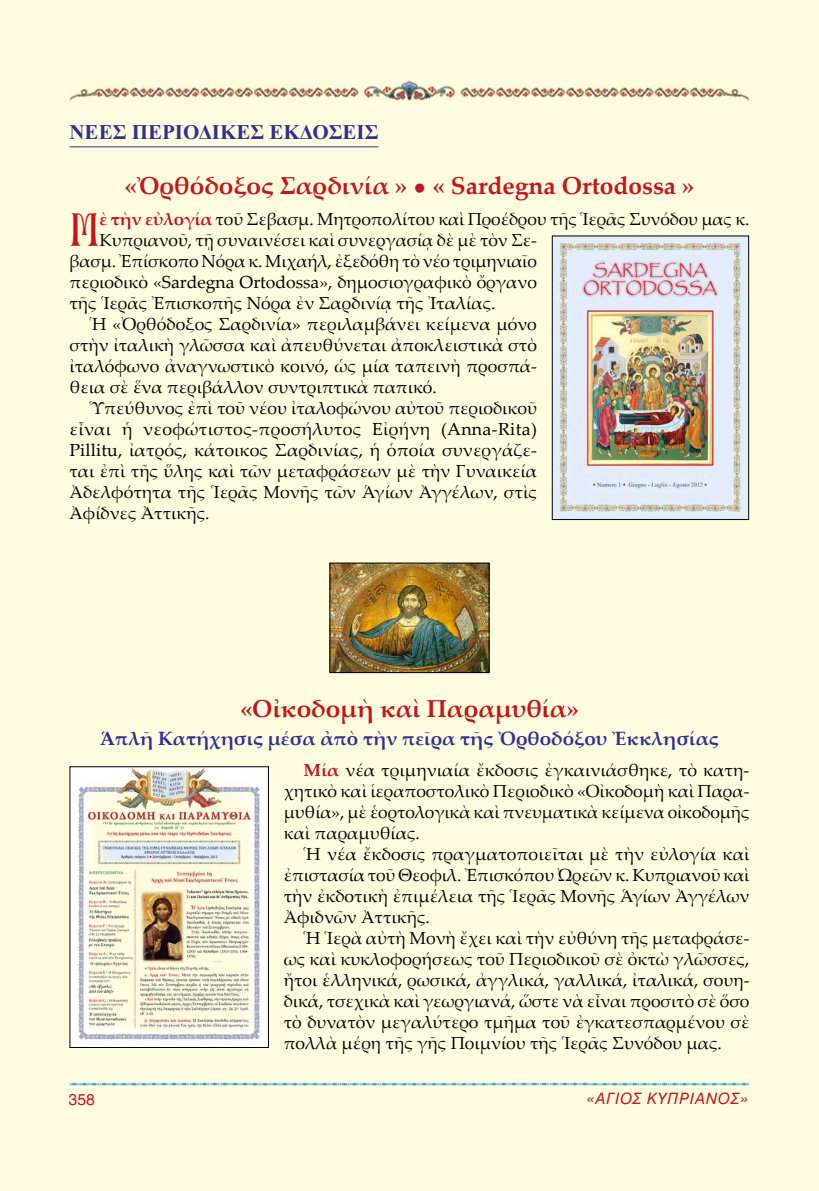
<style>
.page{position:relative;width:819px;height:1191px;background:#fffcdf}
.page>*{position:absolute;margin:0;border:0;box-sizing:border-box;transform-origin:0 0}
.t1{font:47.43px "BYZIMAK";color:#c4161c}
.t2{font:700 24.5px "Palatino Linotype";color:#c4161c}
.t3{font:21px "CTOS New Times Bold Test 1";color:#2e3192}
.t4{font:700 19.25px "Palatino Linotype";color:#2e3192}
.t5{font:17.5px/21px "Palatino Linotype";color:#000;text-align:justify}
.t6{font:17.5px "Palatino Linotype";letter-spacing:.02em;color:#000}
.t7{font:15.75px "CTOS Helvetica Oblique Test 1";color:#c4161c}
.t8{font:15.75px "CTOS Helvetica Regular Test 1";color:#c4161c}
.s1{font-size:21px}
.s2{font-weight:700;color:#c4161c}
</style>
<div class="page">
<img style="left:69px;top:1082px;width:680px;height:3px">
<hr style="left:69px;top:146px;width:309px;height:1px;background:#2e3192">
<img style="left:554px;top:237px;width:193px;height:281px">
<div style="left:552px;top:235px;width:197px;height:285px;border:1px solid #000"></div>
<img style="left:71px;top:768px;width:196px;height:278px">
<div style="left:69px;top:766px;width:200px;height:282px;border:1px solid #000"></div>
<img style="left:69px;top:80px;width:680px;height:25px">
<img style="left:331px;top:564px;width:156px;height:107px">
<div style="left:329px;top:562px;width:160px;height:111px;border:1px solid #000"></div>
<p class="t3" style="left:69px;top:120px;width:310px">ΝΕΕΣ ΠΕΡΙΟΔΙΚΕΣ ΕΚΔΟΣΕΙΣ</p>
<h2 class="t2" style="left:124px;top:168px;width:571px">«Ὀρθόδοξος Σαρδινία » <span class="s1">●</span> « Sardegna Ortodossa »</h2>
<h1 class="t1" style="left:69px;top:201px;width:31px">M</h1>
<p class="t5" style="left:99px;top:207px;width:651px"><span class="s2">ὲ τὴν εὐλογία</span> τοῦ Σεβασμ. Μητροπολίτου καὶ Προέδρου τῆς Ἱερᾶς Συνόδου μας κ.</p>
<p class="t5" style="left:99px;top:228px;width:439px">Κυπριανοῦ, τῇ συναινέσει καὶ συνεργασίᾳ δὲ μὲ τὸν Σε-</p>
<p class="t5" style="left:69px;top:249px;width:469px">βασμ. Ἐπίσκοπο Νόρα κ. Μιχαήλ, ἐξεδόθη τὸ νέο τριμηνιαῖο</p>
<p class="t5" style="left:69px;top:270px;width:469px">περιοδικὸ «Sardegna Ortodossa», δημοσιογραφικὸ ὄργανο</p>
<p class="t5" style="left:69px;top:291px;width:427px">τῆς Ἱερᾶς Ἐπισκοπῆς Νόρα ἐν Σαρδινίᾳ τῆς Ἰταλίας.</p>
<p class="t5" style="left:89px;top:312px;width:449px">Ἡ «Ὀρθόδοξος Σαρδινία» περιλαμβάνει κείμενα μόνο</p>
<p class="t5" style="left:69px;top:333px;width:469px">στὴν ἰταλικὴ γλῶσσα καὶ ἀπευθύνεται ἀποκλειστικὰ στὸ</p>
<p class="t5" style="left:69px;top:354px;width:469px">ἰταλόφωνο ἀναγνωστικὸ κοινό, ὡς μία ταπεινὴ προσπά-</p>
<p class="t5" style="left:69px;top:375px;width:369px">θεια σὲ ἕνα περιβάλλον συντριπτικὰ παπικό.</p>
<p class="t5" style="left:89px;top:396px;width:449px">Ὑπεύθυνος ἐπὶ τοῦ νέου ἰταλοφώνου αὐτοῦ περιοδικοῦ</p>
<p class="t6" style="left:69px;top:416px;width:469px">εἶναι ἡ νεοφώτιστος-προσήλυτος Εἰρήνη (Anna-Rita)</p>
<p class="t5" style="left:69px;top:438px;width:469px">Pillitu, ἰατρός, κάτοικος Σαρδινίας, ἡ ὁποία συνεργάζε-</p>
<p class="t5" style="left:69px;top:459px;width:469px">ται ἐπὶ τῆς ὕλης καὶ τῶν μεταφράσεων μὲ τὴν Γυναικεία</p>
<p class="t5" style="left:69px;top:480px;width:469px">Ἀδελφότητα τῆς Ἱερᾶς Μονῆς τῶν Ἁγίων Ἀγγέλων, στὶς</p>
<p class="t5" style="left:69px;top:501px;width:142px">Ἀφίδνες Ἀττικῆς.</p>
<h2 class="t2" style="left:240px;top:691px;width:340px">«Οἰκοδομὴ καὶ Παραμυθία»</h2>
<p class="t4" style="left:100px;top:725px;width:620px">Ἁπλῆ Κατήχησις μέσα ἀπὸ τὴν πεῖρα τῆς Ὀρθοδόξου Ἐκκλησίας</p>
<p class="t5" style="left:284px;top:759px;width:467px;text-indent:20px"><span class="s2">Μία</span> νέα τριμηνιαία ἔκδοσις ἐγκαινιάσθηκε, τὸ κατη&shy;χητικὸ καὶ ἱεραποστολικὸ Περιοδικὸ «Οἰκοδομὴ καὶ Παρα&shy;μυθία», μὲ ἑορτολογικὰ καὶ πνευματικὰ κείμενα οἰκοδομῆς καὶ παραμυθίας.</p>
<p class="t5" style="left:284px;top:843px;width:467px;text-indent:20px">Ἡ νέα ἔκδοσις πραγματοποιεῖται μὲ τὴν εὐλογία καὶ ἐπιστασία τοῦ Θεοφιλ. Ἐπισκόπου Ὠρεῶν κ. Κυπριανοῦ καὶ τὴν ἐκδοτικὴ ἐπιμέλεια τῆς Ἱερᾶς Μονῆς Ἁγίων Ἀγγέλων Ἀφιδνῶν Ἀττικῆς.</p>
<p class="t5" style="left:284px;top:927px;width:467px;text-indent:20px">Ἡ Ἱερὰ αὐτὴ Μονὴ ἔχει καὶ τὴν εὐθύνη τῆς μεταφράσε&shy;ως καὶ κυκλοφορήσεως τοῦ Περιοδικοῦ σὲ ὀκτὼ γλῶσσες, ἤτοι ἑλληνικά, ρωσικά, ἀγγλικά, γαλλικά, ἰταλικά, σουη&shy;δικά, τσεχικὰ καὶ γεωργιανά, ὥστε νὰ εἶναι προσιτὸ σὲ ὅσο τὸ δυνατὸν μεγαλύτερο τμῆμα τοῦ ἐγκατεσπαρμένου σὲ πολλὰ μέρη τῆς γῆς Ποιμνίου τῆς Ἱερᾶς Συνόδου μας.</p>
<p class="t8" style="left:69px;top:1090px;width:28px">358</p>
<p class="t7" style="left:586px;top:1089px;width:164px">«Ἅγιος Κυπριανὸς»</p>
</div>
